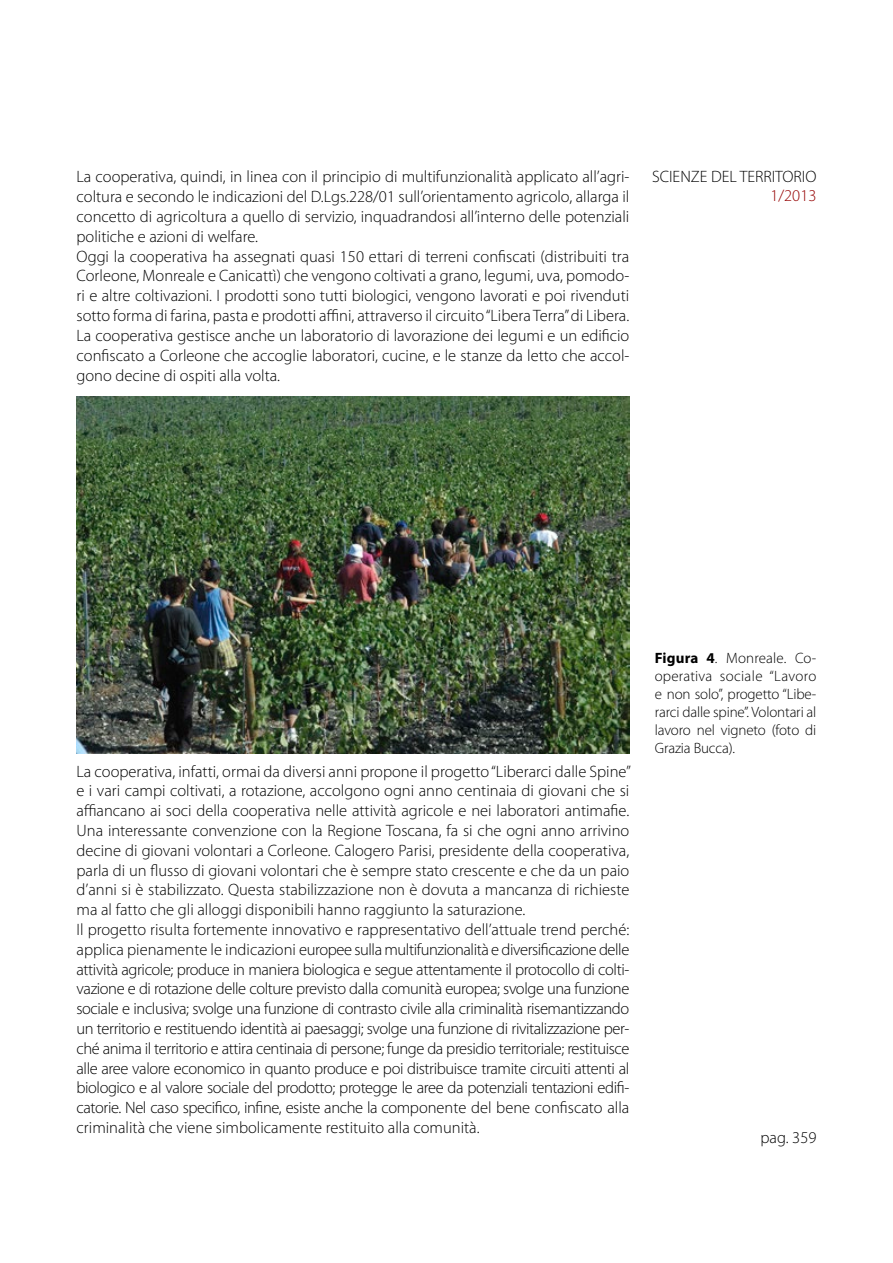
<style>
.page{position:relative;width:893px;height:1263px;background:#fff}
.page>*{position:absolute;margin:0;border:0;box-sizing:border-box;transform-origin:0 0}
.t1{font:300 16.5px/19.8px "Myriad Pro";color:#000}
.t2{font:300 16.5px "Myriad Pro";color:#950000}
.t3{font:300 15px/18px "Myriad Pro";letter-spacing:-.01em;color:#000;text-align:justify}
.s1{font-weight:700}
</style>
<div class="page">
<img style="left:77px;top:396px;width:552px;height:357px">
<p class="t1" style="left:77px;top:167px;width:554px">La cooperativa, quindi, in linea con il principio di multifunzionalità applicato all’agri&shy;coltura e secondo le indicazioni del D.Lgs.228/01 sull’orientamento agricolo, allarga il concetto di agricoltura a quello di servizio, inquadrandosi all’interno delle potenziali politiche e azioni di welfare.<br>Oggi la cooperativa ha assegnati quasi 150 ettari di terreni confiscati (distribuiti tra Corleone, Monreale e Canicattì) che vengono coltivati a grano, legumi, uva, pomodo&shy;ri e altre coltivazioni. I prodotti sono tutti biologici, vengono lavorati e poi rivenduti sotto forma di farina, pasta e prodotti affini, attraverso il circuito “Libera Terra” di Libera.<br>La cooperativa gestisce anche un laboratorio di lavorazione dei legumi e un edificio confiscato a Corleone che accoglie laboratori, cucine, e le stanze da letto che accol&shy;gono decine di ospiti alla volta.</p>
<p class="t1" style="left:652px;top:167px;width:166px">SCIENZE DEL TERRITORIO</p>
<p class="t2" style="left:770px;top:185px;width:48px">1/2013</p>
<p class="t1" style="left:77px;top:761px;width:556px">La cooperativa, infatti, ormai da diversi anni propone il progetto “Liberarci dalle Spine” e i vari campi coltivati, a rotazione, accolgono ogni anno centinaia di giovani che si affiancano ai soci della cooperativa nelle attività agricole e nei laboratori antimafie.<br>Una interessante convenzione con la Regione Toscana, fa si che ogni anno arrivino decine di giovani volontari a Corleone. Calogero Parisi, presidente della cooperativa, parla di un flusso di giovani volontari che è sempre stato crescente e che da un paio d’anni si è stabilizzato. Questa stabilizzazione non è dovuta a mancanza di richieste ma al fatto che gli alloggi disponibili hanno raggiunto la saturazione.<br>Il progetto risulta fortemente innovativo e rappresentativo dell’attuale trend perché: applica pienamente le indicazioni europee sulla multifunzionalità e diversificazione delle attività agricole; produce in maniera biologica e segue attentamente il protocollo di colti&shy;vazione e di rotazione delle colture previsto dalla comunità europea; svolge una funzione sociale e inclusiva; svolge una funzione di contrasto civile alla criminalità risemantizzando un territorio e restituendo identità ai paesaggi; svolge una funzione di rivitalizzazione per&shy;ché anima il territorio e attira centinaia di persone; funge da presidio territoriale; restituisce alle aree valore economico in quanto produce e poi distribuisce tramite circuiti attenti al biologico e al valore sociale del prodotto; protegge le aree da potenziali tentazioni edifi&shy;catorie. Nel caso specifico, infine, esiste anche la componente del bene confiscato alla criminalità che viene simbolicamente restituito alla comunità.</p>
<p class="t3" style="left:655px;top:649px;width:163px"><span class="s1">Figura 4</span>. Monreale. Co&shy;operativa sociale “Lavoro e non solo”, progetto “Libe&shy;rarci dalle spine”. Volontari al lavoro nel vigneto (foto di Grazia Bucca).</p>
<p class="t1" style="left:760px;top:1128px;width:57px">pag. 359</p>
</div>
